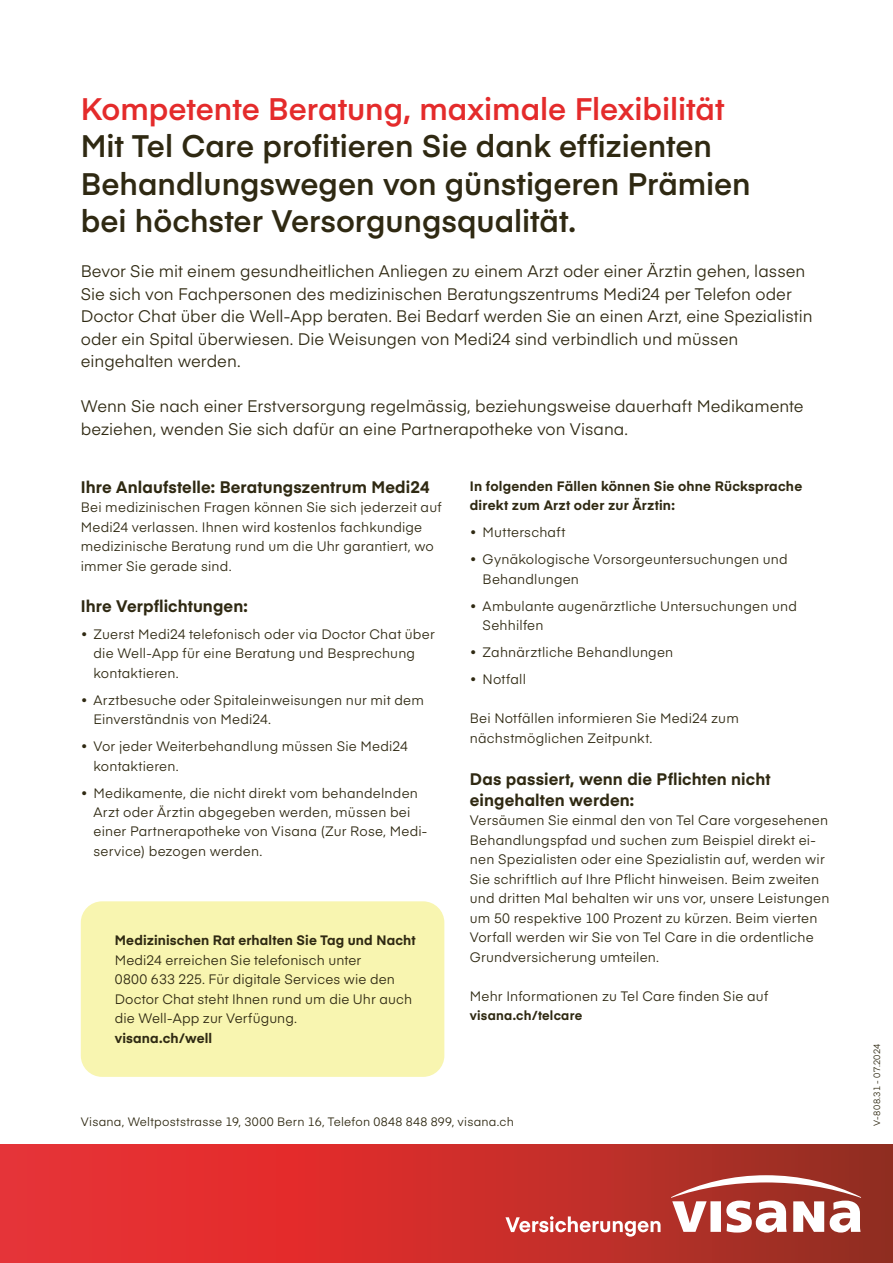
<style>
.page{position:relative;width:893px;height:1263px;background:#fff}
.page>*{position:absolute;margin:0;border:0;box-sizing:border-box;transform-origin:0 0}
.t1{font:600 30.75px/37.5px "Eina 03";color:#2f2912}
.t2{font:600 30.75px "Eina 03";color:#e42b2b}
.t3{font:16.5px/22.5px "Eina 03";color:#2f2912}
.t4{font:700 16.5px/21px "Eina 03";letter-spacing:.005em;color:#2f2912}
.t5{font:13.5px/19.5px "Eina 03";letter-spacing:.015em;color:#2f2912}
.t6{font:700 13.5px/19.5px "Eina 03";letter-spacing:.015em;color:#2f2912}
.t7{font:700 12.9px "Eina 03";letter-spacing:.015em;color:#2f2912}
.t8{font:12px "Eina 03";letter-spacing:.02em;color:#2f2912}
.t9{font:9px "Eina 03";letter-spacing:.03em;color:#2f2912}
</style>
<div class="page">
<svg style="left:0;top:1144px;width:893px;height:119px"></svg>
<div style="left:81px;top:901px;width:363px;height:176px;background:#f8f5b0;border-radius:21px"></div>
<svg style="left:505px;top:1216px;width:155px;height:20px"></svg>
<svg style="left:671px;top:1175px;width:190px;height:57px"></svg>
<h1 class="t2" style="left:81px;top:86px;width:645px">Kompetente Beratung, maximale Flexibilität</h1>
<h1 class="t1" style="left:81px;top:126px;width:671px">Mit Tel Care profitieren Sie dank effizienten<br>Behandlungswegen von günstigeren Prämien bei höchster Versorgungsqualität.</h1>
<p class="t3" style="left:81px;top:259px;width:733px">Bevor Sie mit einem gesundheitlichen Anliegen zu einem Arzt oder einer Ärztin gehen, lassen Sie sich von Fachpersonen des medizinischen Beratungszentrums Medi24 per Telefon oder Doctor Chat über die Well-App beraten. Bei Bedarf werden Sie an einen Arzt, eine Spezialistin oder ein Spital überwiesen. Die Weisungen von Medi24 sind verbindlich und müssen eingehalten werden.</p>
<p class="t3" style="left:81px;top:394px;width:724px">Wenn Sie nach einer Erstversorgung regelmässig, beziehungsweise dauerhaft Medikamente beziehen, wenden Sie sich dafür an eine Partnerapotheke von Visana.</p>
<p class="t4" style="left:81px;top:476px;width:351px">Ihre Anlaufstelle: Beratungszentrum Medi24</p>
<p class="t5" style="left:81px;top:497px;width:362px">Bei medizinischen Fragen können Sie sich jederzeit auf Medi24 verlassen. Ihnen wird kostenlos fachkundige medizinische Beratung rund um die Uhr garantiert, wo immer Sie gerade sind.</p>
<p class="t4" style="left:81px;top:594px;width:168px">Ihre Verpflichtungen:</p>
<p class="t5" style="left:94px;top:623px;width:343px;text-indent:-13px">• Zuerst Medi24 telefonisch oder via Doctor Chat über die Well-App für eine Beratung und Besprechung kontaktieren.</p>
<p class="t5" style="left:94px;top:689px;width:332px;text-indent:-13px">• Arztbesuche oder Spitaleinweisungen nur mit dem<br>Einverständnis von Medi24.</p>
<p class="t5" style="left:94px;top:735px;width:316px;text-indent:-13px">• Vor jeder Weiterbehandlung müssen Sie Medi24 kontaktieren.</p>
<p class="t5" style="left:94px;top:782px;width:335px;text-indent:-13px">• Medikamente, die nicht direkt vom behandelnden Arzt oder Ärztin abgegeben werden, müssen bei einer Partnerapotheke von Visana (Zur Rose, Medi&shy;service) bezogen werden.</p>
<p class="t6" style="left:115px;top:930px;width:302px">Medizinischen Rat erhalten Sie Tag und Nacht</p>
<p class="t5" style="left:115px;top:949px;width:299px">Medi24 erreichen Sie telefonisch unter<br>0800 633 225. Für digitale Services wie den Doctor Chat steht Ihnen rund um die Uhr auch die Well-App zur Verfügung.</p>
<p class="t6" style="left:115px;top:1027px;width:99px">visana.ch/well</p>
<p class="t6" style="left:470px;top:475px;width:334px">In folgenden Fällen können Sie ohne Rücksprache direkt zum Arzt oder zur Ärztin:</p>
<p class="t5" style="left:470px;top:522px;width:97px">• Mutterschaft</p>
<p class="t5" style="left:483px;top:549px;width:307px;text-indent:-13px">• Gynäkologische Vorsorgeuntersuchungen und<br>Behandlungen</p>
<p class="t5" style="left:483px;top:595px;width:316px;text-indent:-13px">• Ambulante augenärztliche Untersuchungen und<br>Sehhilfen</p>
<p class="t5" style="left:470px;top:642px;width:205px">• Zahnärztliche Behandlungen</p>
<p class="t5" style="left:470px;top:669px;width:58px">• Notfall</p>
<p class="t5" style="left:470px;top:708px;width:270px">Bei Notfällen informieren Sie Medi24 zum nächstmöglichen Zeitpunkt.</p>
<p class="t4" style="left:470px;top:767px;width:302px">Das passiert, wenn die Pflichten nicht eingehalten werden:</p>
<p class="t5" style="left:470px;top:810px;width:361px">Versäumen Sie einmal den von Tel Care vorgesehenen Behandlungspfad und suchen zum Beispiel direkt ei&shy;nen Spezialisten oder eine Spezialistin auf, werden wir Sie schriftlich auf Ihre Pflicht hinweisen. Beim zweiten und dritten Mal behalten wir uns vor, unsere Leistungen um 50 respektive 100 Prozent zu kürzen. Beim vierten Vorfall werden wir Sie von Tel Care in die ordentliche Grund versicherung umteilen.</p>
<p class="t5" style="left:470px;top:985px;width:300px">Mehr Informationen zu Tel Care finden Sie auf</p>
<p class="t7" style="left:470px;top:1006px;width:114px">visana.ch/telcare</p>
<p class="t8" style="left:81px;top:1112px;width:435px">Visana, Weltpoststrasse 19, 3000 Bern 16, Telefon 0848 848 899, visana.ch</p>
<p class="t9" style="left:870px;top:1126px;width:84px;rotate:-90deg">V-808.31 - 07.2024</p>
</div>
